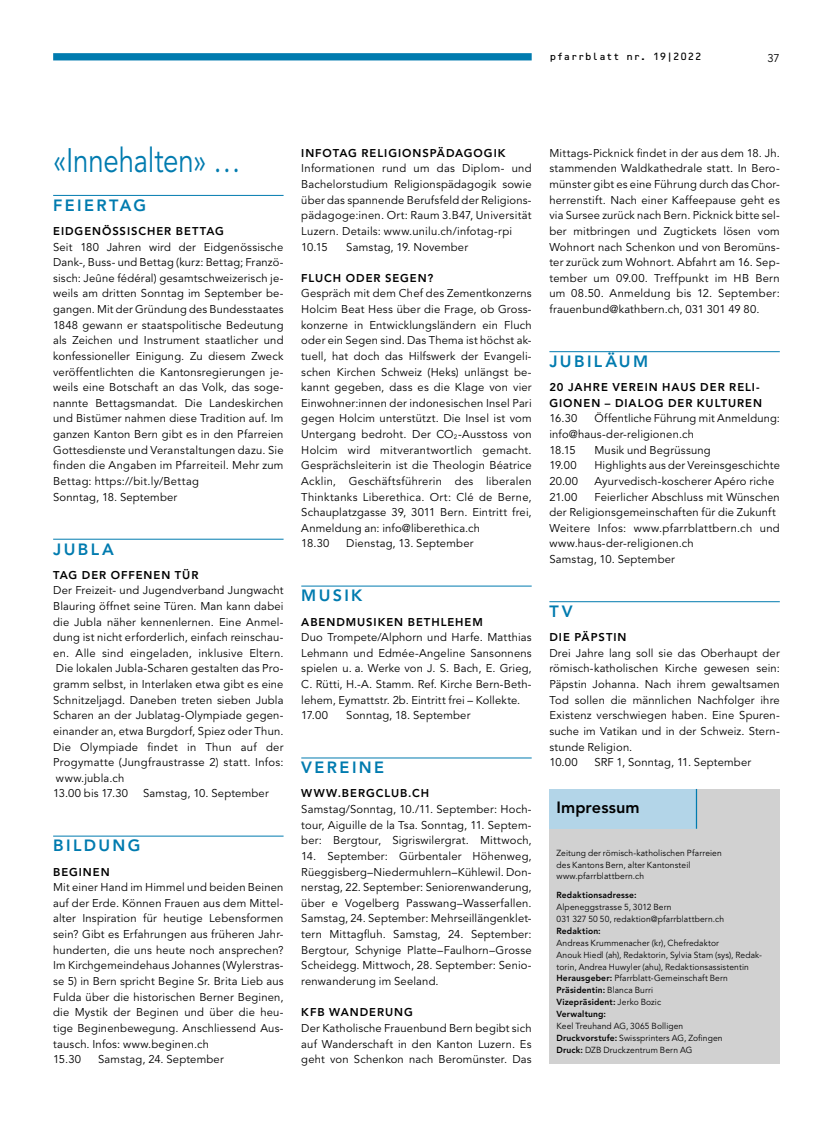
<style>
.page{position:relative;width:833px;height:1134px;background:#fff}
.page>*{position:absolute;margin:0;border:0;box-sizing:border-box;transform-origin:0 0}
.t1{font:33.75px "Avenir LT Pro";letter-spacing:-.01em;color:#007baf;scale:.82 1}
.t2{font:800 16.25px "Avenir LT Pro";letter-spacing:.15em;color:#007baf}
.t3{font:800 16.25px "Avenir LT Pro";letter-spacing:.005em;color:#000}
.t4{font:11.25px/15.6px "Avenir LT Pro";letter-spacing:.015em;color:#000}
.t5{font:800 11.25px/15.6px "Avenir LT Pro";letter-spacing:.085em;color:#000}
.t6{font:10px "OCRB Std";letter-spacing:-.01em;color:#000}
.t7{font:8.75px/11.9px "Avenir LT Pro";letter-spacing:.015em;color:#000}
.t8{font:800 8.75px "Avenir LT Pro";letter-spacing:.02em;color:#000}
.s1{font-weight:800}
</style>
<div class="page">
<div style="left:53px;top:53px;width:478px;height:7px;background:#007baf"></div>
<hr style="left:53px;top:195px;width:230px;height:1px;background:#007baf">
<hr style="left:53px;top:539px;width:230px;height:1px;background:#007baf">
<hr style="left:53px;top:836px;width:230px;height:1px;background:#007baf">
<div style="left:549px;top:789px;width:231px;height:274px;background:#d1d1d1"></div>
<div style="left:549px;top:789px;width:147px;height:40px;background:#b3d5e8"></div>
<hr style="left:696px;top:789px;width:1px;height:40px;background:#007baf">
<hr style="left:301px;top:586px;width:230px;height:1px;background:#007baf">
<hr style="left:301px;top:758px;width:230px;height:1px;background:#007baf">
<hr style="left:549px;top:351px;width:231px;height:1px;background:#007baf">
<hr style="left:549px;top:601px;width:231px;height:1px;background:#007baf">
<p class="t6" style="left:549px;top:51px;width:154px">pfarrblatt nr. 19|2022</p>
<p class="t4" style="left:767px;top:50px;width:14px">37</p>
<h1 class="t1" style="left:53px;top:141px;width:230px">«Innehalten» …</h1>
<h2 class="t2" style="left:53px;top:195px;width:94px">FEIERTAG</h2>
<p class="t5" style="left:53px;top:223px;width:172px">EIDGENÖSSISCHER BETTAG</p>
<p class="t4" style="left:53px;top:239px;width:232px">Seit 180 Jahren wird der Eidgenössische Dank-, Buss- und Bettag (kurz: Bettag; Franzö&shy;sisch: Jeûne fédéral) gesamtschweizerisch je&shy;weils am dritten Sonntag im September be&shy;gangen. Mit der Gründung des Bundesstaates 1848 gewann er staatspolitische Bedeutung als Zeichen und Instrument staatlicher und konfessioneller Einigung. Zu diesem Zweck veröffentlichten die Kantonsregierungen je&shy;weils eine Botschaft an das Volk, das soge&shy;nannte Bettagsmandat. Die Landeskirchen und Bistümer nahmen diese Tradition auf. Im ganzen Kanton Bern gibt es in den Pfarreien Gottesdienste und Veranstaltungen dazu. Sie finden die Angaben im Pfarreiteil. Mehr zum Bettag: https://bit.ly/Bettag<br>Sonntag, 18. September</p>
<h2 class="t2" style="left:53px;top:539px;width:62px">JUBLA</h2>
<p class="t5" style="left:53px;top:567px;width:147px">TAG DER OFFENEN TÜR</p>
<p class="t4" style="left:53px;top:583px;width:232px">Der Freizeit- und Jugendverband Jungwacht Blauring öffnet seine Türen. Man kann dabei die Jubla näher kennenlernen. Eine Anmel&shy;dung ist nicht erforderlich, einfach reinschau&shy;en. Alle sind eingeladen, inklusive Eltern.<br>Die lokalen Jubla-Scharen gestalten das Pro&shy;gramm selbst, in Interlaken etwa gibt es eine Schnitzeljagd. Daneben treten sieben Jubla Scharen an der Jublatag-Olympiade gegen&shy;einander an, etwa Burgdorf, Spiez oder Thun.<br>Die Olympiade findet in Thun auf der Progymatte (Jungfraustrasse 2) statt. Infos: www.jubla.ch<br>13.00 bis 17.30</p>
<p class="t4" style="left:143px;top:786px;width:127px">Samstag, 10. September</p>
<h2 class="t2" style="left:53px;top:836px;width:89px">BILDUNG</h2>
<p class="t5" style="left:53px;top:864px;width:58px">BEGINEN</p>
<p class="t4" style="left:53px;top:880px;width:232px">Mit einer Hand im Himmel und beiden Beinen auf der Erde. Können Frauen aus dem Mittel&shy;alter Inspiration für heutige Lebensformen sein? Gibt es Erfahrungen aus früheren Jahr&shy;hunderten, die uns heute noch ansprechen?<br>Im Kirchgemeindehaus Johannes (Wylerstras&shy;se 5) in Bern spricht Begine Sr. Brita Lieb aus Fulda über die historischen Berner Beginen, die Mystik der Beginen und über die heu&shy;tige Beginenbewegung. Anschliessend Aus&shy;tausch. Infos: www.beginen.ch<br>15.30</p>
<p class="t4" style="left:98px;top:1052px;width:127px">Samstag, 24. September</p>
<p class="t5" style="left:301px;top:145px;width:206px">INFOTAG RELIGIONSPÄDAGOGIK</p>
<p class="t4" style="left:301px;top:161px;width:232px">Informationen rund um das Diplom- und Bachelorstudium Religionspädagogik sowie über das spannende Berufsfeld der Religions&shy;pädagoge:inen. Ort: Raum 3.B47, Universität Luzern. Details: www.unilu.ch/infotag-rpi 10.15</p>
<p class="t4" style="left:346px;top:239px;width:123px">Samstag, 19. November</p>
<p class="t5" style="left:301px;top:270px;width:133px">FLUCH ODER SEGEN?</p>
<p class="t4" style="left:301px;top:286px;width:232px">Gespräch mit dem Chef des Zementkonzerns Holcim Beat Hess über die Frage, ob Gross&shy;konzerne in Entwicklungsländern ein Fluch oder ein Segen sind. Das Thema ist höchst ak&shy;tuell, hat doch das Hilfswerk der Evangeli&shy;schen Kirchen Schweiz (Heks) unlängst be&shy;kannt gegeben, dass es die Klage von vier Einwohner:innen der indonesischen Insel Pari gegen Holcim unterstützt. Die Insel ist vom Untergang bedroht. Der CO<sub>2</sub>-Ausstoss von Holcim wird mitverantwortlich gemacht.<br>Gesprächsleiterin ist die Theologin Béatrice Acklin, Geschäftsführerin des liberalen Thinktanks Liberethica. Ort: Clé de Berne, Schauplatzgasse 39, 3011 Bern. Eintritt frei, Anmeldung an: info@liberethica.ch<br>18.30</p>
<p class="t4" style="left:346px;top:536px;width:129px">Dienstag, 13. September</p>
<h2 class="t2" style="left:301px;top:586px;width:63px">MUSIK</h2>
<p class="t5" style="left:301px;top:614px;width:183px">ABENDMUSIKEN BETHLEHEM</p>
<p class="t4" style="left:301px;top:630px;width:232px">Duo Trompete/Alphorn und Harfe. Matthias Lehmann und Edmée-Angeline Sansonnens spielen u. a. Werke von J. S. Bach, E. Grieg, C. Rütti, H.-A. Stamm. Ref. Kirche Bern-Beth&shy;lehem, Eymattstr. 2b. Eintritt frei – Kollekte.<br>17.00</p>
<p class="t4" style="left:346px;top:708px;width:126px">Sonntag, 18. September</p>
<h2 class="t2" style="left:301px;top:758px;width:84px">VEREINE</h2>
<p class="t5" style="left:301px;top:786px;width:129px">WWW.BERGCLUB.CH</p>
<p class="t4" style="left:301px;top:802px;width:232px;text-align:justify">Samstag/Sonntag, 10./11. September: Hoch&shy;tour, Aiguille de la Tsa. Sonntag, 11. Septem&shy;ber: Bergtour, Sigriswilergrat. Mittwoch,</p>
<p class="t4" style="left:301px;top:848px;width:232px;text-align:justify">14. September: Gürbentaler Höhenweg, Rüeggisberg–Niedermuhlern–Kühlewil. Don&shy;nerstag, 22. September: Seniorenwanderung, über e Vogelberg Passwang–Wasserfallen.<br>Samstag, 24. September: Mehrseillängenklet&shy;tern Mittagfluh. Samstag, 24. September:<br>Bergtour, Schynige Platte–Faulhorn–Grosse Scheidegg. Mittwoch, 28. September: Senio&shy;renwanderung im Seeland.</p>
<p class="t5" style="left:301px;top:1004px;width:113px">KFB WANDERUNG</p>
<p class="t4" style="left:301px;top:1020px;width:232px;text-align:justify">Der Katholische Frauenbund Bern begibt sich auf Wanderschaft in den Kanton Luzern. Es geht von Schenkon nach Beromünster. Das</p>
<p class="t4" style="left:549px;top:145px;width:232px;text-align:justify">Mittags-Picknick findet in der aus dem 18. Jh. stammenden Waldkathedrale statt. In Bero&shy;münster gibt es eine Führung durch das Chor&shy;herrenstift. Nach einer Kaffeepause geht es via Sursee zurück nach Bern. Picknick bitte sel&shy;ber mitbringen und Zugtickets lösen vom Wohnort nach Schenkon und von Beromüns&shy;ter zurück zum Wohnort. Abfahrt am 16. Sep&shy;tember um 09.00. Treffpunkt im HB Bern um 08.50. Anmeldung bis 12. September: frauenbund@kathbern.ch, 031 301 49 80.</p>
<h2 class="t2" style="left:549px;top:352px;width:100px">JUBILÄUM</h2>
<p class="t5" style="left:549px;top:379px;width:214px">20 JAHRE VEREIN HAUS DER RELI-<br>GIONEN – DIALOG DER KULTUREN</p>
<p class="t4" style="left:549px;top:411px;width:30px">16.30</p>
<p class="t4" style="left:549px;top:411px;width:232px;text-indent:45px">Öffentliche Führung mit Anmeldung: info@haus-der-religionen.ch<br>18.15</p>
<p class="t4" style="left:594px;top:442px;width:118px">Musik und Begrüssung</p>
<p class="t4" style="left:549px;top:458px;width:29px">19.00</p>
<p class="t4" style="left:594px;top:458px;width:187px">Highlights aus der Vereinsgeschichte</p>
<p class="t4" style="left:549px;top:473px;width:30px">20.00</p>
<p class="t4" style="left:594px;top:473px;width:182px">Ayurvedisch-koscherer Apéro riche</p>
<p class="t4" style="left:549px;top:489px;width:29px">21.00</p>
<p class="t4" style="left:549px;top:489px;width:232px;text-indent:45px">Feierlicher Abschluss mit Wünschen der Religionsgemeinschaften für die Zukunft Weitere Infos: www.pfarrblattbern.ch und www.haus-der-religionen.ch<br>Samstag, 10. September</p>
<h2 class="t2" style="left:549px;top:602px;width:25px">TV</h2>
<p class="t5" style="left:549px;top:629px;width:79px">DIE PÄPSTIN</p>
<p class="t4" style="left:549px;top:645px;width:232px">Drei Jahre lang soll sie das Oberhaupt der römisch-katholischen Kirche gewesen sein:<br>Päpstin Johanna. Nach ihrem gewaltsamen Tod sollen die männlichen Nachfolger ihre Existenz verschwiegen haben. Eine Spuren&shy;suche im Vatikan und in der Schweiz. Stern&shy;stunde Religion.<br>10.00</p>
<p class="t4" style="left:594px;top:755px;width:158px">SRF 1, Sonntag, 11. September</p>
<h2 class="t3" style="left:556px;top:798px;width:85px">Impressum</h2>
<p class="t7" style="left:556px;top:847px;width:167px">Zeitung der römisch-katholischen Pfarreien des Kantons Bern, alter Kantonsteil www.pfarrblattbern.ch</p>
<p class="t8" style="left:556px;top:890px;width:81px">Redaktionsadresse:</p>
<p class="t7" style="left:556px;top:901px;width:169px">Alpeneggstrasse 5, 3012 Bern<br>031 327 50 50, redaktion@pfarrblattbern.ch</p>
<p class="t8" style="left:556px;top:926px;width:46px">Redaktion:</p>
<p class="t7" style="left:556px;top:937px;width:206px">Andreas Krummenacher (kr), Chefredaktor<br>Anouk Hiedl (ah), Redaktorin, Sylvia Stam (sys), Redak&shy;torin, Andrea Huwyler (ahu), Redaktionsassistentin <span class="s1">Herausgeber:</span> Pfarrblatt-Gemeinschaft Bern <span class="s1">Präsidentin:</span> Blanca Burri<br><span class="s1">Vizepräsident:</span> Jerko Bozic<br><span class="s1">Verwaltung:</span></p>
<p class="t7" style="left:556px;top:1020px;width:168px">Keel Treuhand AG, 3065 Bolligen<br><span class="s1">Druckvorstufe:</span> Swissprinters AG, Zofingen<br><span class="s1">Druck:</span> DZB Druckzentrum Bern AG</p>
</div>
